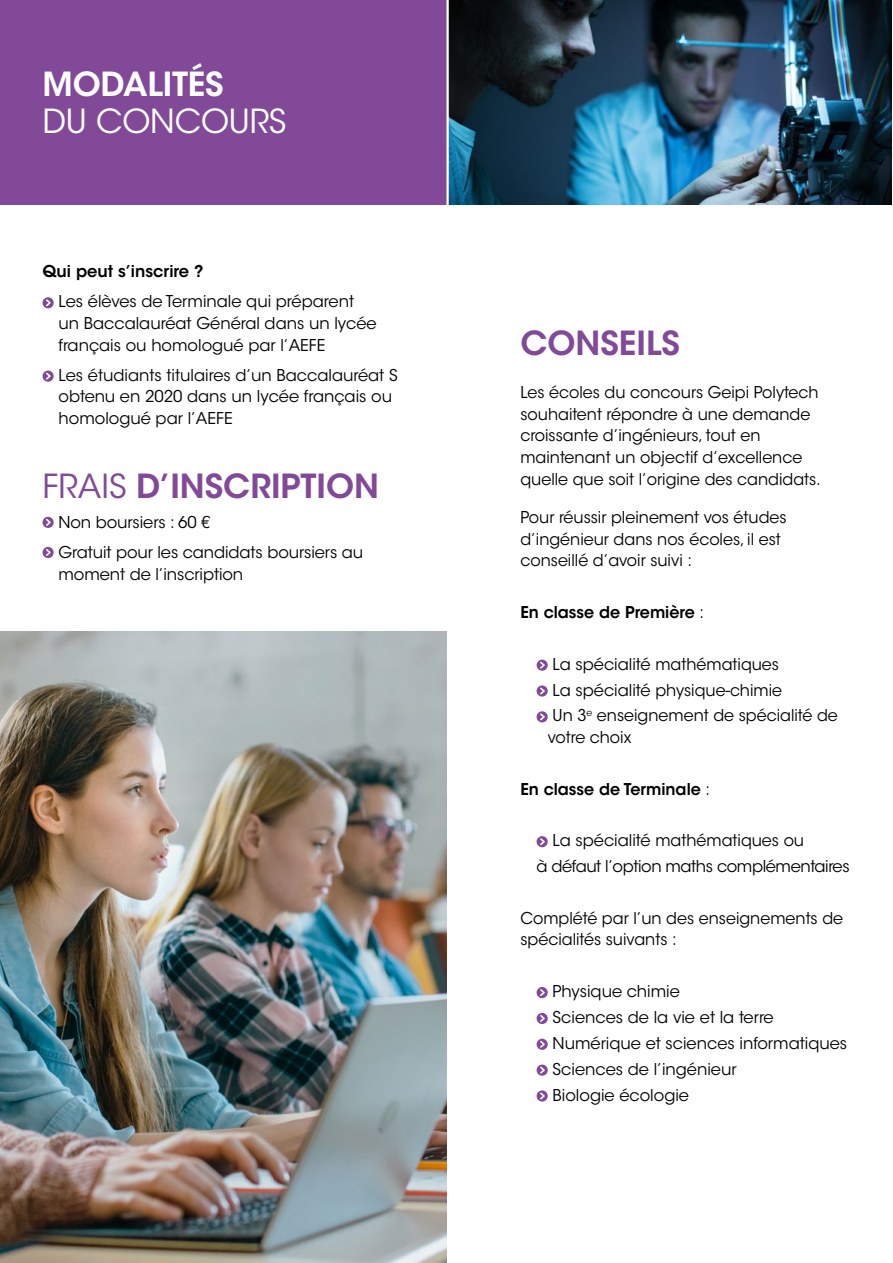
<style>
.page{position:relative;width:893px;height:1263px;background:#fff}
.page>*{position:absolute;margin:0;border:0;box-sizing:border-box;transform-origin:0 0}
.t1{font:600 33px "ITC Avant Garde Std";color:#814997}
.t2{font:33px "ITC Avant Garde Std";letter-spacing:-.005em;color:#fff}
.t3{font:600 33px "ITC Avant Garde Std";letter-spacing:-.005em;color:#fff}
.t4{font:16.2px/21.6px "ITC Avant Garde Std";color:#000}
.t5{font:16.2px/25.8px "ITC Avant Garde Std";letter-spacing:-.025em;color:#000}
.t6{font:600 16.2px "ITC Avant Garde Std";color:#000}
.s1{font-weight:400}
</style>
<div class="page">
<img style="left:0;top:631px;width:446px;height:632px">
<div style="left:537px;top:660px;width:11px;height:11px;background:#814997;border-radius:50%"></div>
<svg style="left:539px;top:660px;width:7px;height:10px"></svg>
<svg style="left:537px;top:685px;width:11px;height:12px"></svg>
<svg style="left:539px;top:686px;width:7px;height:10px"></svg>
<div style="left:537px;top:711px;width:11px;height:11px;background:#814997;border-radius:50%"></div>
<svg style="left:539px;top:712px;width:7px;height:10px"></svg>
<div style="left:537px;top:836px;width:11px;height:11px;background:#814997;border-radius:50%"></div>
<svg style="left:539px;top:837px;width:7px;height:10px"></svg>
<div style="left:537px;top:987px;width:11px;height:11px;background:#814997;border-radius:50%"></div>
<svg style="left:539px;top:987px;width:7px;height:10px"></svg>
<div style="left:537px;top:1013px;width:11px;height:11px;background:#814997;border-radius:50%"></div>
<svg style="left:539px;top:1013px;width:7px;height:10px"></svg>
<div style="left:537px;top:1039px;width:11px;height:11px;background:#814997;border-radius:50%"></div>
<svg style="left:539px;top:1039px;width:7px;height:10px"></svg>
<svg style="left:537px;top:1064px;width:11px;height:12px"></svg>
<svg style="left:539px;top:1065px;width:7px;height:10px"></svg>
<div style="left:537px;top:1090px;width:11px;height:11px;background:#814997;border-radius:50%"></div>
<svg style="left:539px;top:1091px;width:7px;height:10px"></svg>
<div style="left:43px;top:297px;width:11px;height:11px;background:#814997;border-radius:50%"></div>
<svg style="left:45px;top:298px;width:7px;height:10px"></svg>
<div style="left:43px;top:371px;width:11px;height:11px;background:#814997;border-radius:50%"></div>
<svg style="left:45px;top:371px;width:7px;height:10px"></svg>
<div style="left:43px;top:517px;width:11px;height:11px;background:#814997;border-radius:50%"></div>
<svg style="left:45px;top:517px;width:7px;height:10px"></svg>
<div style="left:43px;top:547px;width:11px;height:11px;background:#814997;border-radius:50%"></div>
<svg style="left:45px;top:547px;width:7px;height:10px"></svg>
<img style="left:449px;top:0;width:443px;height:204px">
<div style="left:0;top:0;width:446px;height:204px;background:#814997"></div>
<h1 class="t3" style="left:43px;top:63px;width:183px">MODALITÉS</h1>
<h1 class="t2" style="left:43px;top:101px;width:246px">DU CONCOURS</h1>
<p class="t6" style="left:43px;top:261px;width:162px">Qui peut s’inscrire ?</p>
<p class="t4" style="left:59px;top:291px;width:320px">Les élèves de Terminale qui préparent un Baccalauréat Général dans un lycée français ou homologué par l’AEFE</p>
<p class="t4" style="left:59px;top:364px;width:341px">Les étudiants titulaires d’un Baccalauréat S obtenu en 2020 dans un lycée français ou homologué par l’AEFE</p>
<h1 class="t1" style="left:43px;top:465px;width:338px"><span class="s1">FRAIS</span> D’INSCRIPTION</h1>
<p class="t4" style="left:59px;top:507px;width:306px;line-height:30.2px">Non boursiers : 60 €<br>Gratuit pour les candidats boursiers au</p>
<p class="t4" style="left:59px;top:563px;width:186px">moment de l’inscription</p>
<h1 class="t1" style="left:520px;top:322px;width:161px">CONSEILS</h1>
<p class="t4" style="left:520px;top:382px;width:302px">Les écoles du concours Geipi Polytech souhaitent répondre à une demande croissante d’ingénieurs, tout en maintenant un objectif d’excellence quelle que soit l’origine des candidats.</p>
<p class="t4" style="left:520px;top:507px;width:268px">Pour réussir pleinement vos études d’ingénieur dans nos écoles, il est conseillé d’avoir suivi :</p>
<p class="t6" style="left:520px;top:602px;width:185px">En classe de Première <span class="s1">:</span></p>
<p class="t4" style="left:553px;top:651px;width:287px;line-height:25.8px">La spécialité mathématiques<br>La spécialité physique-chimie<br>Un 3<sup>e</sup> enseignement de spécialité de</p>
<p class="t4" style="left:548px;top:726px;width:85px">votre choix</p>
<p class="t6" style="left:520px;top:778px;width:191px">En classe de Terminale <span class="s1">:</span></p>
<p class="t5" style="left:537px;top:828px;width:314px;text-indent:16px">La spécialité mathématiques ou<br>à défaut l’option maths complémentaires</p>
<p class="t4" style="left:520px;top:907px;width:324px">Complété par l’un des enseignements de spécialités suivants :</p>
<p class="t4" style="left:553px;top:978px;width:296px;line-height:25.8px">Physique chimie<br>Sciences de la vie et la terre<br>Numérique et sciences informatiques<br>Sciences de l’ingénieur<br>Biologie écologie</p>
</div>
